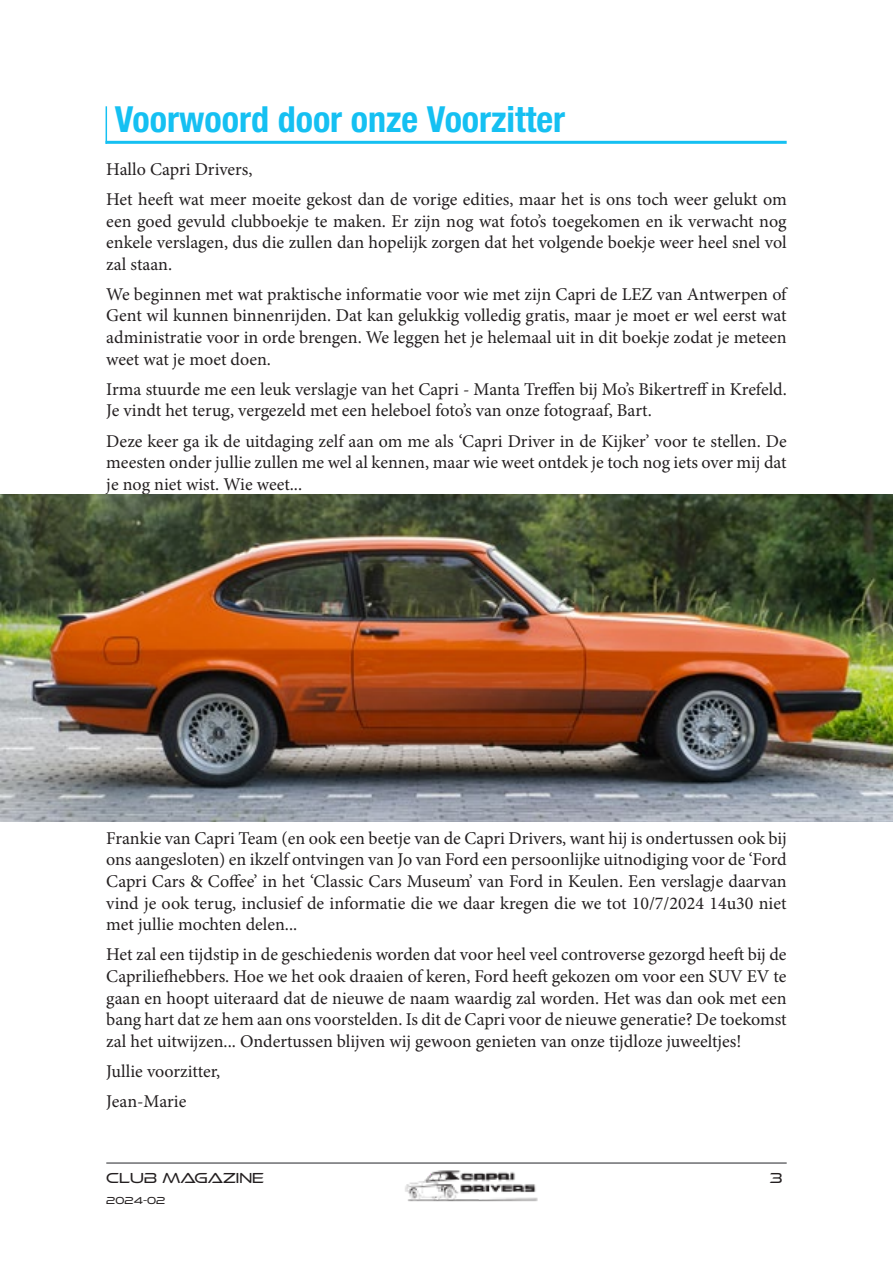
<style>
.page{position:relative;width:893px;height:1263px;background:#fff}
.page>*{position:absolute;margin:0;border:0;box-sizing:border-box;transform-origin:0 0}
.t1{font:700 condensed 36px "Helvetica Neue LT Std";color:#15c0f2}
.t2{font:18px/21.6px "Minion Pro";color:#231f20;text-align:justify}
.t3{font:15px "Ethnocentric Lt";color:#231f20}
.t4{font:10.5px "Ethnocentric Lt";color:#231f20}
</style>
<div class="page">
<hr style="left:106px;top:1162px;width:681px;height:2px;background:#6c6d70">
<img style="left:405px;top:1170px;width:133px;height:32px">
<hr style="left:106px;top:106px;width:1px;height:38px;background:#15c0f2">
<hr style="left:106px;top:141px;width:681px;height:3px;background:#15c0f2">
<img style="left:0;top:494px;width:893px;height:327px">
<h1 class="t1" style="left:115px;top:97px;width:452px">Voorwoord door onze Voorzitter</h1>
<p class="t2" style="left:106px;top:154px;width:682px;line-height:30.2px">Hallo Capri Drivers,<br>Het heeft wat meer moeite gekost dan de vorige edities, maar het is ons toch weer gelukt om</p>
<p class="t2" style="left:106px;top:210px;width:682px">een goed gevuld clubboekje te maken. Er zijn nog wat foto’s toegekomen en ik verwacht nog enkele verslagen, dus die zullen dan hopelijk zorgen dat het volgende boekje weer heel snel vol zal staan.</p>
<p class="t2" style="left:106px;top:283px;width:682px">We beginnen met wat praktische informatie voor wie met zijn Capri de LEZ van Antwerpen of Gent wil kunnen binnenrijden. Dat kan gelukkig volledig gratis, maar je moet er wel eerst wat administratie voor in orde brengen. We leggen het je helemaal uit in dit boekje zodat je meteen weet wat je moet doen.</p>
<p class="t2" style="left:106px;top:378px;width:682px">Irma stuurde me een leuk verslagje van het Capri - Manta Treffen bij Mo’s Bikertreff in Krefeld.<br>Je vindt het terug, vergezeld met een heleboel foto’s van onze fotograaf, Bart.</p>
<p class="t2" style="left:106px;top:430px;width:682px">Deze keer ga ik de uitdaging zelf aan om me als ‘Capri Driver in de Kijker’ voor te stellen. De meesten onder jullie zullen me wel al kennen, maar wie weet ontdek je toch nog iets over mij dat je nog niet wist. Wie weet...</p>
<p class="t2" style="left:106px;top:827px;width:682px">Frankie van Capri Team (en ook een beetje van de Capri Drivers, want hij is ondertussen ook bij ons aangesloten) en ikzelf ontvingen van Jo van Ford een persoonlijke uitnodiging voor de ‘Ford Capri Cars &amp; Coffee’ in het ‘Classic Cars Museum’ van Ford in Keulen. Een verslagje daarvan vind je ook terug, inclusief de informatie die we daar kregen die we tot 10/7/2024 14u30 niet met jullie mochten delen...</p>
<p class="t2" style="left:106px;top:944px;width:682px">Het zal een tijdstip in de geschiedenis worden dat voor heel veel controverse gezorgd heeft bij de Capriliefhebbers. Hoe we het ook draaien of keren, Ford heeft gekozen om voor een SUV EV te gaan en hoopt uiteraard dat de nieuwe de naam waardig zal worden. Het was dan ook met een bang hart dat ze hem aan ons voorstelden. Is dit de Capri voor de nieuwe generatie? De toekomst zal het uitwijzen... Ondertussen blijven wij gewoon genieten van onze tijdloze juweeltjes!</p>
<p class="t2" style="left:106px;top:1056px;width:116px;line-height:30.2px">Jullie voorzitter,<br>Jean-Marie</p>
<p class="t3" style="left:106px;top:1168px;width:159px">CLUB MAGAZINE</p>
<p class="t3" style="left:770px;top:1168px;width:14px">3</p>
<p class="t4" style="left:106px;top:1194px;width:61px">2024-02</p>
</div>
